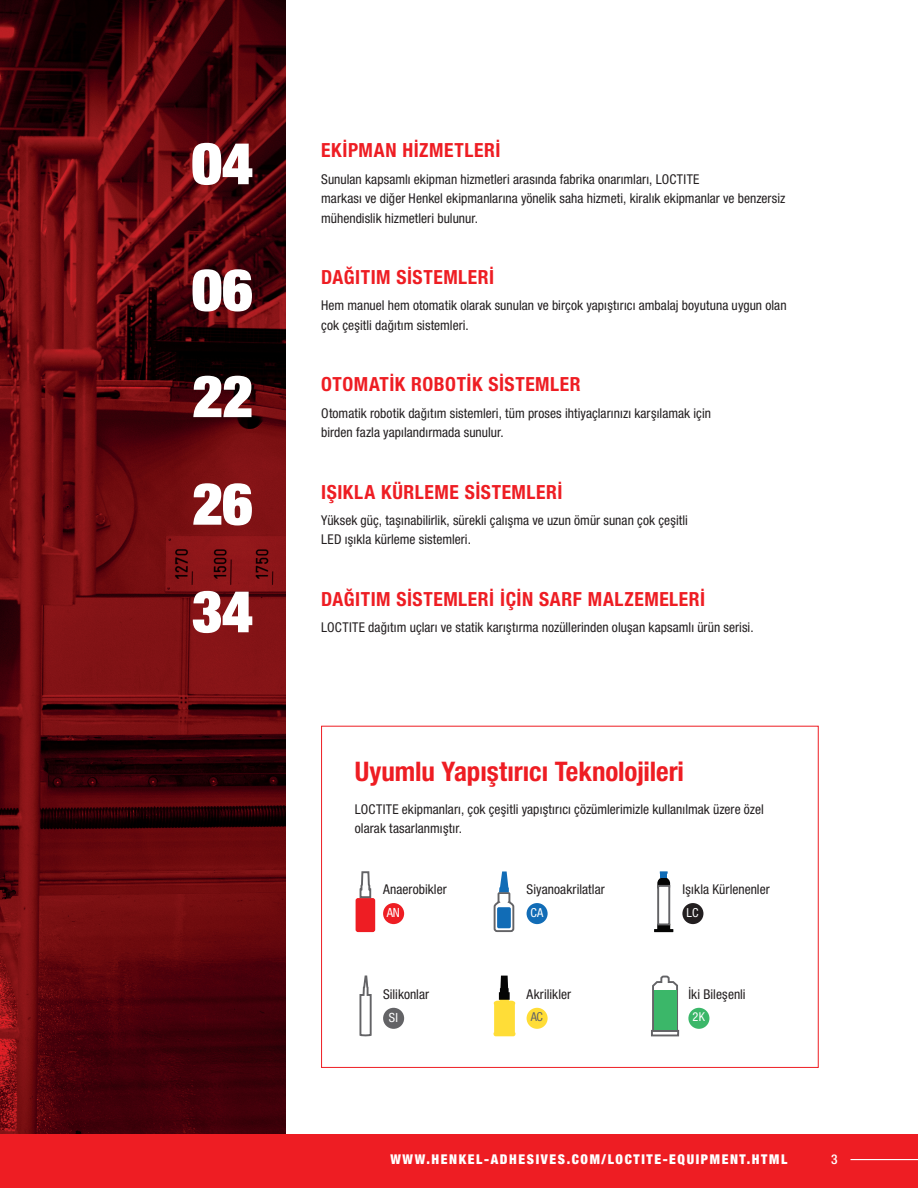
<style>
.page{position:relative;width:918px;height:1188px;background:#fff}
.page>*{position:absolute;margin:0;border:0;box-sizing:border-box;transform-origin:0 0}
.t1{font:900 condensed 58.5px/107.6px "Helvetica Neue LTW1 G";color:#fff}
.t2{font:700 condensed 27px "Helvetica Neue LTW1 G";letter-spacing:-.005em;color:#ee1d23}
.t3{font:700 condensed 19.5px "Helvetica Neue LTW1 G";letter-spacing:.03em;color:#ee1d23}
.t4{font:condensed 13.5px/19.5px "Helvetica Neue LTW1 G";letter-spacing:.005em;color:#231f20}
.t5{font:900 condensed 13.5px "Helvetica Neue LTW1 G";letter-spacing:.12em;color:#fff}
.t6{font:500 condensed 13.5px "Helvetica Neue LTW1 G";color:#fff}
.t7{font:condensed 12.75px "Helvetica Neue LTW1 G";color:#fff}
.t8{font:condensed 12.45px "Helvetica Neue LTW1 G";color:#fff}
.t9{font:condensed 12.3px "Helvetica Neue LTW1 G";color:#636366}
.t10{font:condensed 12.3px "Helvetica Neue LTW1 G";color:#fff}
</style>
<div class="page">
<img style="left:0;top:0;width:285px;height:1134px">
<div style="left:383px;top:903px;width:21px;height:21px;background:#ee1d23;border-radius:50%"></div>
<div style="left:356px;top:898px;width:19px;height:34px;background:#ee1d23;border-radius:2px"></div>
<svg style="left:359px;top:871px;width:13px;height:28px"></svg>
<div style="left:682px;top:903px;width:21px;height:21px;background:#231f20;border-radius:50%"></div>
<svg style="left:654px;top:924px;width:19px;height:8px"></svg>
<div style="left:657px;top:877px;width:13px;height:15px;background:#050504;border-radius:5px"></div>
<svg style="left:660px;top:871px;width:8px;height:7px"></svg>
<div style="left:658px;top:886px;width:11px;height:38px;background:#fff"></div>
<div style="left:657px;top:885px;width:13px;height:40px;border:2px solid #636366"></div>
<div style="left:527px;top:1008px;width:21px;height:21px;background:#ffdd37;border-radius:50%"></div>
<svg style="left:494px;top:976px;width:22px;height:60px"></svg>
<div style="left:527px;top:903px;width:21px;height:21px;background:#116cb6;border-radius:50%"></div>
<svg style="left:493px;top:871px;width:22px;height:61px"></svg>
<div style="left:497px;top:907px;width:14px;height:21px;background:#116cb6;border-radius:2px"></div>
<div style="left:383px;top:1008px;width:21px;height:21px;background:#636366;border-radius:50%"></div>
<svg style="left:359px;top:975px;width:13px;height:62px"></svg>
<div style="left:688px;top:1008px;width:21px;height:21px;background:#3bb769;border-radius:50%"></div>
<div style="left:651px;top:1030px;width:28px;height:6px;border:2px solid #636366"></div>
<svg style="left:651px;top:975px;width:28px;height:58px"></svg>
<div style="left:654px;top:990px;width:22px;height:40px;background:#3bb769"></div>
<div style="left:0;top:1134px;width:918px;height:54px;background:#ee1d23"></div>
<hr style="left:850px;top:1159px;width:68px;height:1px;background:#fff">
<h1 class="t1" style="left:192px;top:98px;width:63px;line-height:126.4px">04<br>06</h1>
<h1 class="t1" style="left:192px;top:340px;width:62px;text-align:justify">22<br>26<br>34</h1>
<h3 class="t3" style="left:321px;top:139px;width:181px">EKIPMAN HIZMETLERI</h3>
<p class="t4" style="left:321px;top:169px;width:466px">Sunulan kapsamlı ekipman hizmetleri arasında fabrika onarımları, LOCTITE<br>markası ve diğer Henkel ekipmanlarına yönelik saha hizmeti, kiralık ekipmanlar ve benzersiz mühendislik hizmetleri bulunur.</p>
<h3 class="t3" style="left:321px;top:266px;width:175px">DAĞITIM SISTEMLERI</h3>
<p class="t4" style="left:321px;top:296px;width:467px">Hem manuel hem otomatik olarak sunulan ve birçok yapıştırıcı ambalaj boyutuna uygun olan çok çeşitli dağıtım sistemleri.</p>
<h3 class="t3" style="left:321px;top:373px;width:261px">OTOMATIK ROBOTIK SISTEMLER</h3>
<p class="t4" style="left:321px;top:403px;width:391px">Otomatik robotik dağıtım sistemleri, tüm proses ihtiyaçlarınızı karşılamak için birden fazla yapılandırmada sunulur.</p>
<h3 class="t3" style="left:321px;top:480px;width:243px">IŞIKLA KÜRLEME SISTEMLERI</h3>
<p class="t4" style="left:321px;top:510px;width:368px">Yüksek güç, taşınabilirlik, sürekli çalışma ve uzun ömür sunan çok çeşitli<br>LED ışıkla kürleme sistemleri.</p>
<h3 class="t3" style="left:321px;top:587px;width:386px">DAĞITIM SISTEMLERI İÇIN SARF MALZEMELERI</h3>
<p class="t4" style="left:321px;top:618px;width:434px">LOCTITE dağıtım uçları ve statik karıştırma nozüllerinden oluşan kapsamlı ürün serisi.</p>
<h2 class="t2" style="left:355px;top:755px;width:331px">Uyumlu Yapıştırıcı Teknolojileri</h2>
<p class="t4" style="left:355px;top:799px;width:411px">LOCTITE ekipmanları, çok çeşitli yapıştırıcı çözümlerimizle kullanılmak üzere özel olarak tasarlanmıştır.</p>
<p class="t4" style="left:383px;top:880px;width:65px">Anaerobikler</p>
<p class="t7" style="left:387px;top:905px;width:14px">AN</p>
<p class="t4" style="left:383px;top:984px;width:48px">Silikonlar</p>
<p class="t7" style="left:389px;top:1010px;width:11px">SI</p>
<p class="t4" style="left:527px;top:880px;width:80px">Siyanoakrilatlar</p>
<p class="t8" style="left:530px;top:905px;width:15px">CA</p>
<p class="t4" style="left:527px;top:984px;width:46px">Akrilikler</p>
<p class="t9" style="left:531px;top:1010px;width:13px">AC</p>
<p class="t4" style="left:682px;top:880px;width:89px">Işıkla Kürlenenler</p>
<p class="t8" style="left:687px;top:905px;width:14px">LC</p>
<p class="t4" style="left:688px;top:984px;width:59px">İki Bileşenli</p>
<p class="t10" style="left:692px;top:1010px;width:14px">2K</p>
<p class="t5" style="left:391px;top:1151px;width:398px">WWW.HENKEL-ADHESIVES.COM/LOCTITE-EQUIPMENT.HTML</p>
<p class="t6" style="left:831px;top:1151px;width:8px">3</p>
</div>
